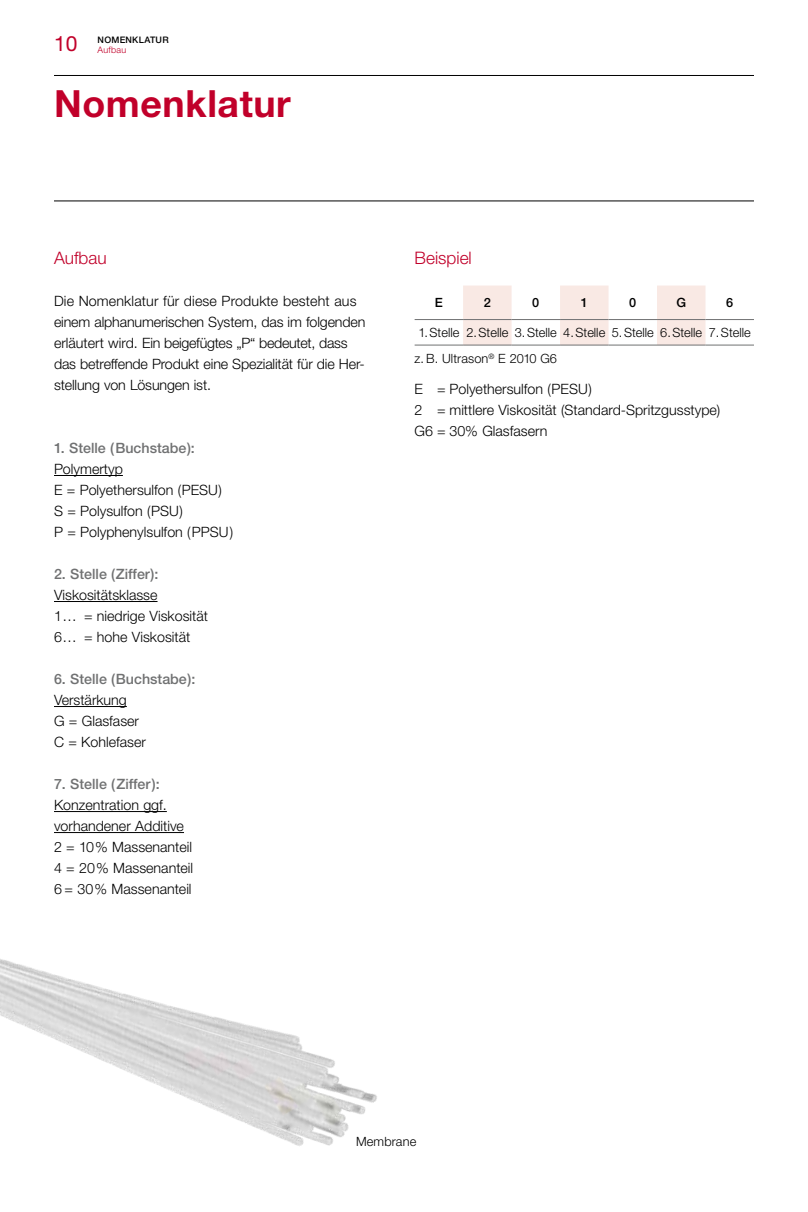
<style>
.page{position:relative;width:808px;height:1212px;background:#fff}
.page>*{position:absolute;margin:0;border:0;box-sizing:border-box;transform-origin:0 0}
.t1{font:700 37.5px "Helvetica Neue LT Pro";letter-spacing:.015em;color:#c1002a}
.t2{font:21px "Helvetica Neue LT Pro";color:#c1002a}
.t3{font:300 17.25px "Helvetica Neue LT Pro";color:#c1002a}
.t4{font:300 14.25px/21px "Helvetica Neue LT Pro";color:#000}
.t5{font:500 14.25px "Helvetica Neue LT Pro";color:#707172}
.t6{font:300 12.75px "Helvetica Neue LT Pro";color:#000}
.t7{font:500 12.75px "Helvetica Neue LT Pro";color:#000}
.t8{font:500 9px "Helvetica Neue LT Pro";letter-spacing:.025em;color:#000}
.t9{font:300 9px "Helvetica Neue LT Pro";letter-spacing:.02em;color:#c1002a}
</style>
<div class="page">
<img style="left:0;top:812px;width:377px;height:334px">
<hr style="left:54px;top:75px;width:700px;height:1px;background:#000">
<hr style="left:54px;top:201px;width:700px;height:1px;background:#000">
<hr style="left:54px;top:475px;width:69px;height:1px;background:#000">
<hr style="left:54px;top:601px;width:104px;height:1px;background:#000">
<hr style="left:54px;top:706px;width:73px;height:1px;background:#000">
<hr style="left:54px;top:811px;width:113px;height:1px;background:#000">
<hr style="left:54px;top:832px;width:130px;height:1px;background:#000">
<svg style="left:463px;top:285px;width:242px;height:60px"></svg>
<hr style="left:415px;top:345px;width:48px;height:1px;background:#707172">
<hr style="left:463px;top:345px;width:49px;height:1px;background:#707172">
<hr style="left:512px;top:345px;width:48px;height:1px;background:#707172">
<hr style="left:560px;top:345px;width:48px;height:1px;background:#707172">
<hr style="left:608px;top:345px;width:49px;height:1px;background:#707172">
<hr style="left:657px;top:345px;width:48px;height:1px;background:#707172">
<hr style="left:705px;top:345px;width:49px;height:1px;background:#707172">
<hr style="left:415px;top:319px;width:48px;height:1px;background:#707172">
<hr style="left:463px;top:319px;width:49px;height:1px;background:#707172">
<hr style="left:512px;top:319px;width:48px;height:1px;background:#707172">
<hr style="left:560px;top:319px;width:48px;height:1px;background:#707172">
<hr style="left:608px;top:319px;width:49px;height:1px;background:#707172">
<hr style="left:657px;top:319px;width:48px;height:1px;background:#707172">
<hr style="left:705px;top:319px;width:49px;height:1px;background:#707172">
<h2 class="t2" style="left:54px;top:31px;width:25px">10</h2>
<p class="t8" style="left:98px;top:34px;width:73px">NOMENKLATUR</p>
<p class="t9" style="left:98px;top:44px;width:30px">Aufbau</p>
<h1 class="t1" style="left:54px;top:80px;width:238px">Nomenklatur</h1>
<p class="t3" style="left:54px;top:247px;width:54px">Aufbau</p>
<p class="t4" style="left:54px;top:290px;width:313px">Die Nomenklatur für diese Produkte besteht aus einem alphanumerischen System, das im folgenden erläutert wird. Ein beigefügtes „P“ bedeutet, dass das betreffende Produkt eine Spezialität für die Her&shy;stellung von Lösungen ist.</p>
<p class="t5" style="left:54px;top:439px;width:142px">1. Stelle ( Buchstabe):</p>
<p class="t4" style="left:54px;top:458px;width:181px">Polymertyp<br>E = Polyethersulfon (PESU)<br>S = Polysulfon (PSU)<br>P = Polyphenylsulfon ( PPSU )</p>
<p class="t5" style="left:54px;top:565px;width:106px">2. Stelle (Ziffer):</p>
<p class="t4" style="left:54px;top:584px;width:155px">Viskositätsklasse<br>1… = niedrige Viskosität<br>6… = hohe Viskosität</p>
<p class="t5" style="left:54px;top:670px;width:143px">6. Stelle (Buchstabe):</p>
<p class="t4" style="left:54px;top:689px;width:93px">Verstärkung<br>G = Glasfaser<br>C = Kohlefaser</p>
<p class="t5" style="left:54px;top:775px;width:107px">7. Stelle ( Ziffer ):</p>
<p class="t4" style="left:54px;top:794px;width:141px">Konzentration ggf. vorhandener Additive<br>2 = 10 % Massenanteil<br>4 = 20 % Massenanteil<br>6 = 30 % Massenanteil</p>
<p class="t3" style="left:415px;top:247px;width:59px">Beispiel</p>
<p class="t7" style="left:435px;top:295px;width:10px">E</p>
<p class="t7" style="left:484px;top:295px;width:9px">2</p>
<p class="t7" style="left:532px;top:295px;width:9px">0</p>
<p class="t7" style="left:581px;top:295px;width:9px">1</p>
<p class="t7" style="left:629px;top:295px;width:9px">0</p>
<p class="t7" style="left:676px;top:295px;width:11px">G</p>
<p class="t7" style="left:726px;top:295px;width:9px">6</p>
<p class="t6" style="left:418px;top:324px;width:334px">1.Stelle 2.Stelle 3.Stelle 4.Stelle 5.Stelle 6.Stelle 7.Stelle</p>
<p class="t6" style="left:415px;top:350px;width:144px">z.B. Ultrason<sup>®</sup> E 2010 G6</p>
<p class="t4" style="left:415px;top:378px;width:307px">E = Polyethersulfon (PESU)<br>2 = mittlere Viskosität (Standard-Spritzgusstype)<br>G6 = 30% Glasfasern</p>
<p class="t6" style="left:356px;top:1134px;width:62px">Membrane</p>
</div>
